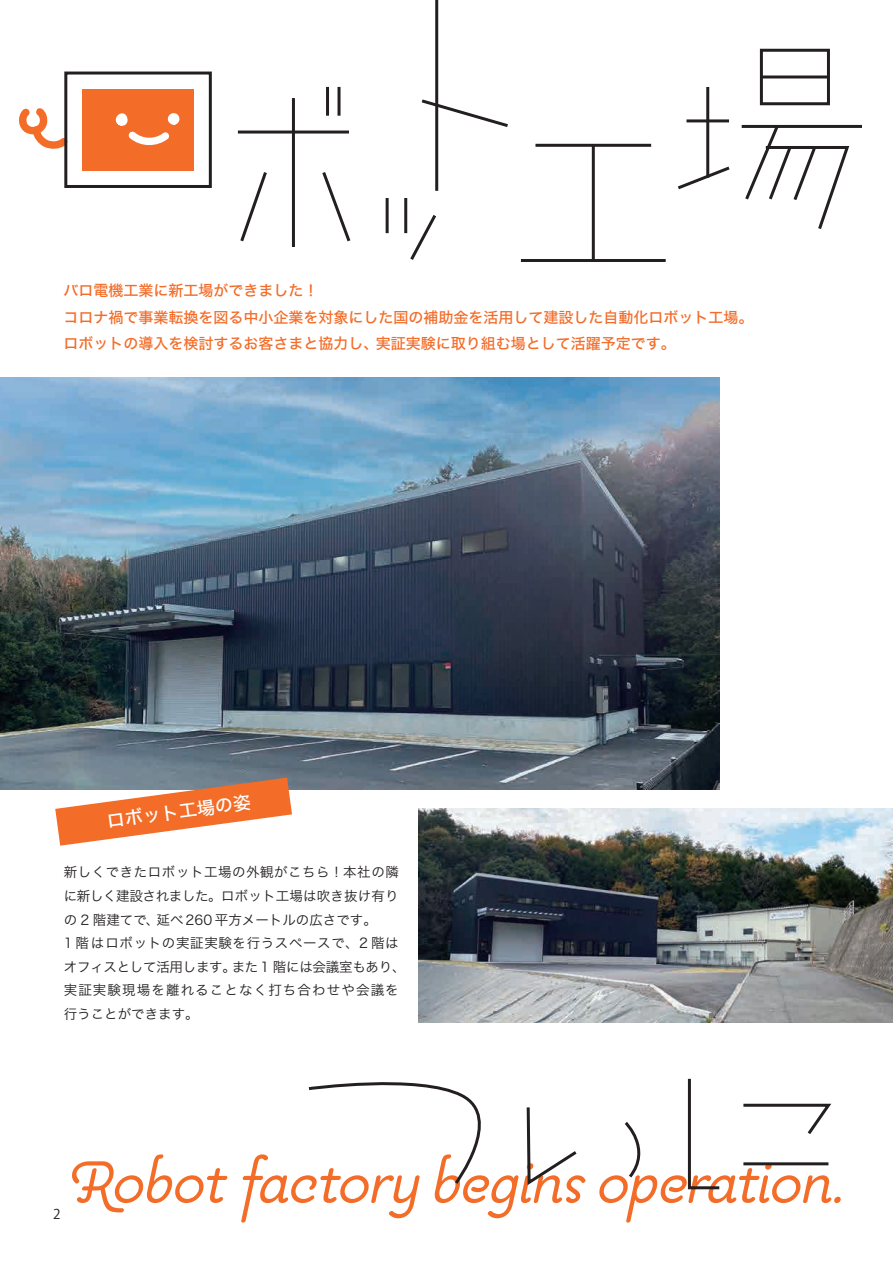
<style>
.page{position:relative;width:893px;height:1263px;background:#fff}
.page>*{position:absolute;margin:0;border:0;box-sizing:border-box;transform-origin:0 0}
.t1{font:italic 69.9px "Pauline";color:#f36c28}
.t2{font:18.15px "Hira Kaku Std W5";color:#fff}
.t3{font:15px/26.2px "Hira Kaku Std W5";color:#f36c28}
.t4{font:13.5px/23.7px "Hira Kaku Std W3";letter-spacing:.015em;color:#231f20}
.t5{font:13.5px "Koz Go Pro";color:#231f20}
</style>
<div class="page">
<svg style="left:19px;top:108px;width:45px;height:41px"></svg>
<div style="left:64px;top:72px;width:148px;height:116px;border:3px solid #231f20"></div>
<hr style="left:238px;top:131px;width:111px;height:3px;background:#231f20">
<hr style="left:292px;top:98px;width:3px;height:149px;background:#231f20">
<svg style="left:240px;top:172px;width:27px;height:70px"></svg>
<svg style="left:322px;top:172px;width:29px;height:70px"></svg>
<hr style="left:326px;top:87px;width:3px;height:29px;background:#231f20">
<hr style="left:337px;top:87px;width:3px;height:29px;background:#231f20">
<hr style="left:386px;top:198px;width:3px;height:35px;background:#231f20">
<hr style="left:404px;top:198px;width:3px;height:35px;background:#231f20">
<svg style="left:407px;top:211px;width:29px;height:49px"></svg>
<hr style="left:435px;top:0;width:3px;height:191px;background:#231f20">
<svg style="left:421px;top:97px;width:87px;height:32px"></svg>
<hr style="left:535px;top:144px;width:116px;height:3px;background:#231f20">
<hr style="left:521px;top:259px;width:145px;height:3px;background:#231f20">
<hr style="left:592px;top:145px;width:3px;height:115px;background:#231f20">
<hr style="left:686px;top:119px;width:43px;height:3px;background:#231f20">
<hr style="left:706px;top:87px;width:3px;height:91px;background:#231f20">
<svg style="left:678px;top:164px;width:52px;height:26px"></svg>
<div style="left:760px;top:49px;width:70px;height:56px;border:3px solid #231f20"></div>
<hr style="left:761px;top:75px;width:67px;height:3px;background:#231f20">
<hr style="left:742px;top:125px;width:120px;height:3px;background:#231f20">
<svg style="left:743px;top:124px;width:108px;height:105px"></svg>
<svg style="left:308px;top:1082px;width:173px;height:102px"></svg>
<svg style="left:526px;top:1107px;width:51px;height:78px"></svg>
<svg style="left:625px;top:1122px;width:16px;height:56px"></svg>
<svg style="left:687px;top:1078px;width:33px;height:112px"></svg>
<svg style="left:743px;top:1103px;width:89px;height:31px"></svg>
<hr style="left:743px;top:1162px;width:85px;height:3px;background:#231f20">
<img style="left:0;top:377px;width:719px;height:413px">
<img style="left:419px;top:808px;width:474px;height:215px">
<svg style="left:55px;top:778px;width:237px;height:68px"></svg>
<div style="left:82px;top:89px;width:112px;height:82px;background:#f36c28"></div>
<svg style="left:116px;top:113px;width:63px;height:32px"></svg>
<p class="t3" style="left:64px;top:278px;width:692px">バロ電機工業に新工場ができました！<br>コロナ禍で事業転換を図る中小企業を対象にした国の補助金を活用して建設した自動化ロボット工場。ロボットの導入を検討するお客さまと協力し、実証実験に取り組む場として活躍予定です。</p>
<h2 class="t2" style="left:105px;top:808px;width:147px;rotate:-8deg">ロボット工場の姿</h2>
<p class="t4" style="left:64px;top:860px;width:343px">新しくできたロボット工場の外観がこちら！本社の隣に新しく建設されました。ロボット工場は吹き抜け有りの 2 階建てで、延べ260 平方メートルの広さです。<br>1 階はロボットの実証実験を行うスペースで、2 階はオフィスとして活用します。また 1 階には会議室もあり、実証実験現場を離れることなく打ち合わせや会議を行うことができます。</p>
<p class="t5" style="left:53px;top:1206px;width:9px">2</p>
<h1 class="t1" style="left:64px;top:1139px;width:780px">Robot factory begins operation.</h1>
</div>
